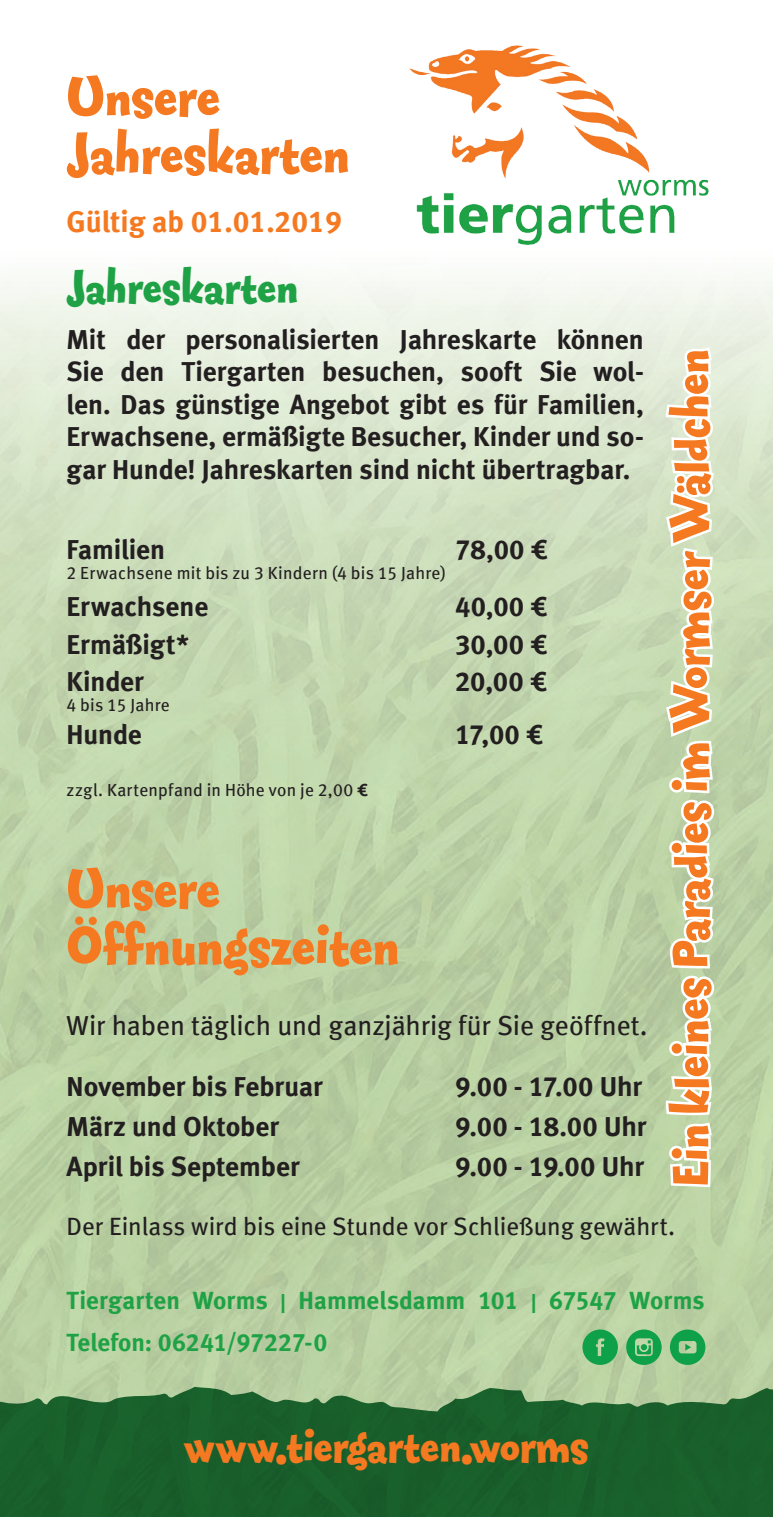
<style>
.page{position:relative;width:773px;height:1517px;background:#fff}
.page>*{position:absolute;margin:0;border:0;box-sizing:border-box;transform-origin:0 0}
.t1{font:800 55px/57px "Fontesque Sans";color:#f47921}
.t2{font:800 50px "Fontesque Sans";color:#f47921}
.t3{font:800 45px "Fontesque Sans";color:#f47921}
.t4{font:800 45px "Fontesque Sans";color:#1fa245}
.t5{font:30px "Meta Bold LF";color:#f47921}
.t6{font:27.5px/32.5px "Meta Bold LF";letter-spacing:-.005em;color:#231f20;text-align:justify}
.t7{font:27.5px "Meta Book LF";letter-spacing:-.005em;color:#231f20}
.t8{font:25px/42px "Meta Bold LF";color:#1fa245}
.t9{font:25px "Meta Book LF";color:#231f20}
.t10{font:17.5px "Meta Book LF";letter-spacing:.015em;color:#231f20}
.s1{font-family:"Meta Bold LF"}
.s2{font-size:20px}
</style>
<div class="page">
<img style="left:0;top:275px;width:772px;height:1110px">
<svg style="left:0;top:1385px;width:772px;height:132px;fill:#19602b"></svg>
<img style="left:409px;top:45px;width:300px;height:200px">
<svg style="left:582px;top:1329px;width:35px;height:36px"></svg>
<svg style="left:626px;top:344px;width:95px;height:1051px"></svg>
<h1 class="t1" style="left:66px;top:66px;width:284px">Unsere<br>Jahreskarten</h1>
<p class="t5" style="left:66px;top:204px;width:277px">Gültig ab 01.01.2019</p>
<h3 class="t4" style="left:66px;top:259px;width:233px">Jahreskarten</h3>
<p class="t6" style="left:66px;top:322px;width:579px">Mit der personalisierten Jahreskarte können Sie den Tiergarten besuchen, sooft Sie wol&shy;len. Das günstige Angebot gibt es für Familien, Erwachsene, ermäßigte Besucher, Kinder und so&shy;gar Hunde! Jahreskarten sind nicht übertragbar.</p>
<h2 class="t2" style="left:659px;top:1186px;width:839px;rotate:-90deg">Ein kleines Paradies im Wormser Wäldchen</h2>
<p class="t6" style="left:66px;top:532px;width:100px">Familien</p>
<p class="t6" style="left:455px;top:532px;width:94px">78,00 €</p>
<p class="t10" style="left:66px;top:562px;width:380px">2 Erwachsene mit bis zu 3 Kindern (4 bis 15 Jahre)</p>
<p class="t6" style="left:66px;top:590px;width:143px">Erwachsene</p>
<p class="t6" style="left:455px;top:590px;width:94px">40,00 €</p>
<p class="t6" style="left:66px;top:627px;width:124px">Ermäßigt*</p>
<p class="t6" style="left:455px;top:627px;width:94px">30,00 €</p>
<p class="t6" style="left:66px;top:665px;width:79px">Kinder</p>
<p class="t6" style="left:455px;top:665px;width:93px">20,00 €</p>
<p class="t10" style="left:66px;top:695px;width:105px">4 bis 15 Jahre</p>
<p class="t6" style="left:66px;top:717px;width:77px">Hunde</p>
<p class="t6" style="left:455px;top:717px;width:90px">17,00 €</p>
<p class="t10" style="left:66px;top:780px;width:303px">zzgl. Kartenpfand in Höhe von je 2,00 <span class="s1">€</span></p>
<h1 class="t1" style="left:66px;top:858px;width:334px">Unsere<br>Öffnungszeiten</h1>
<p class="t7" style="left:66px;top:1009px;width:582px">Wir haben täglich und ganzjährig für Sie geöffnet.</p>
<p class="t6" style="left:66px;top:1070px;width:257px">November bis Februar</p>
<p class="t6" style="left:455px;top:1070px;width:188px">9.00 - 17.00 Uhr</p>
<p class="t6" style="left:66px;top:1110px;width:214px">März und Oktober</p>
<p class="t6" style="left:455px;top:1110px;width:192px">9.00 - 18.00 Uhr</p>
<p class="t6" style="left:66px;top:1149px;width:235px">April bis September</p>
<p class="t6" style="left:455px;top:1149px;width:190px">9.00 - 19.00 Uhr</p>
<p class="t9" style="left:66px;top:1211px;width:610px">Der Einlass wird bis eine Stunde vor Schließung gewährt.</p>
<p class="t8" style="left:66px;top:1279px;width:639px">Tiergarten Worms <span class="s2">|</span> Hammelsdamm 101 <span class="s2">|</span> 67547 Worms<br>Telefon: 06241/97227-0</p>
<h3 class="t3" style="left:184px;top:1417px;width:406px">www.tiergarten.worms</h3>
</div>
